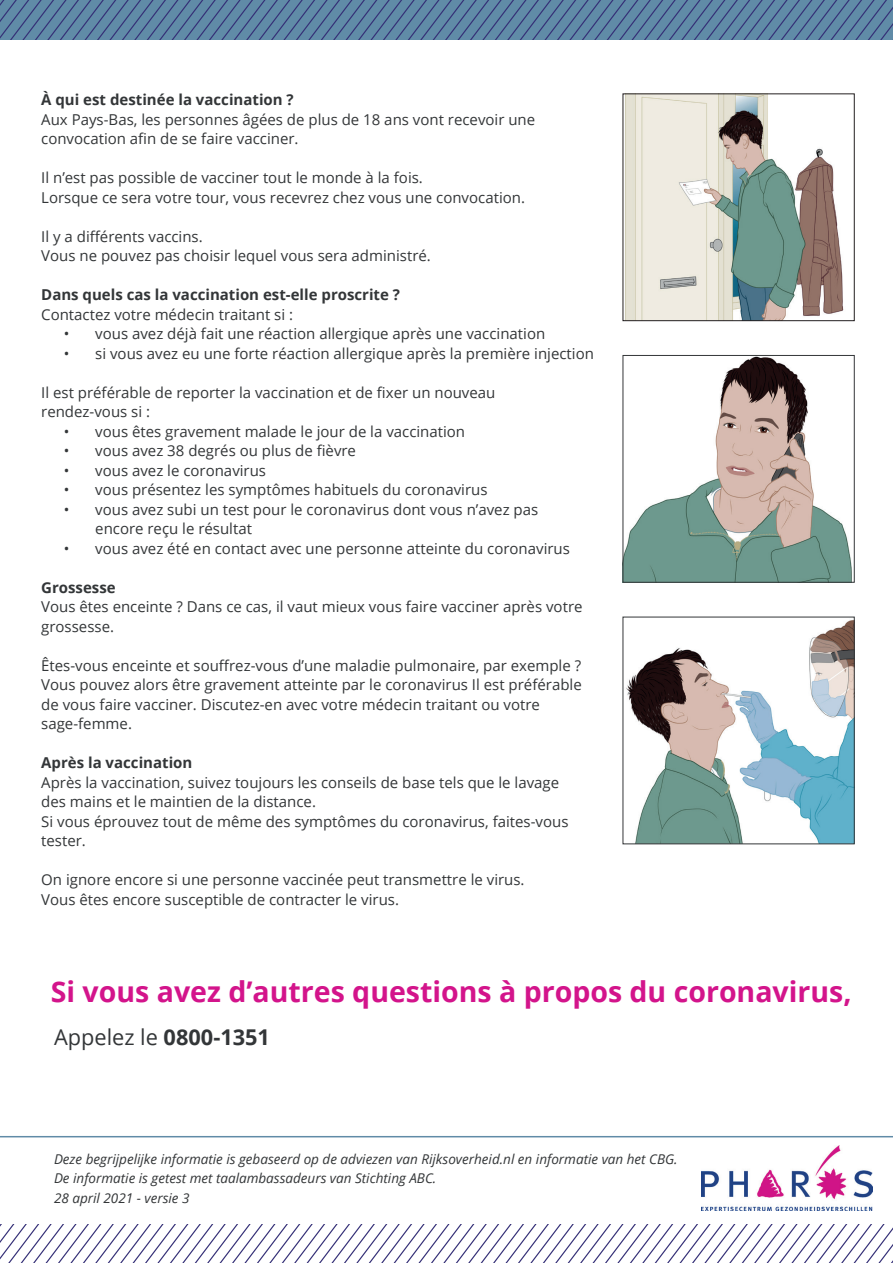
<style>
.page{position:relative;width:893px;height:1263px;background:#fff}
.page>*{position:absolute;margin:0;border:0;box-sizing:border-box;transform-origin:0 0}
.t1{font:700 28.5px "Open Sans";color:#d3148b}
.t2{font:21.75px "Open Sans";color:#333638}
.t3{font:15px/19.5px "Open Sans";color:#333638}
.t4{font:700 15px "Open Sans";color:#333638}
.t5{font:italic 13.5px/19.5px "Open Sans";color:#333638}
.s1{font-weight:700}
</style>
<div class="page">
<svg style="left:0;top:1225px;width:893px;height:38px"></svg>
<hr style="left:0;top:1136px;width:893px;height:1px;background:#608ba7">
<svg style="left:0;top:0;width:893px;height:40px;background:#5a7fa1"></svg>
<img style="left:625px;top:95px;width:219px;height:224px">
<div style="left:623px;top:93px;width:232px;height:228px;border:1px solid #231f20"></div>
<img style="left:625px;top:357px;width:227px;height:224px">
<div style="left:623px;top:355px;width:232px;height:228px;border:1px solid #333638"></div>
<img style="left:626px;top:620px;width:227px;height:222px">
<div style="left:623px;top:617px;width:232px;height:227px;border:1px solid #333638"></div>
<img style="left:701px;top:1146px;width:171px;height:64px">
<p class="t4" style="left:41px;top:89px;width:254px">À qui est destinée la vaccination ?</p>
<p class="t3" style="left:41px;top:109px;width:495px">Aux Pays-Bas, les personnes âgées de plus de 18 ans vont recevoir une convocation afin de se faire vacciner.</p>
<p class="t3" style="left:41px;top:167px;width:485px">Il n’est pas possible de vacciner tout le monde à la fois.<br>Lorsque ce sera votre tour, vous recevrez chez vous une convocation.</p>
<p class="t3" style="left:41px;top:226px;width:391px">Il y a différents vaccins.<br>Vous ne pouvez pas choisir lequel vous sera administré.</p>
<p class="t4" style="left:41px;top:284px;width:360px">Dans quels cas la vaccination est-elle proscrite ?</p>
<p class="t3" style="left:41px;top:304px;width:253px">Contactez votre médecin traitant si :</p>
<p class="t3" style="left:64px;top:323px;width:483px">• vous avez déjà fait une réaction allergique après une vaccination</p>
<p class="t3" style="left:64px;top:343px;width:532px">• si vous avez eu une forte réaction allergique après la première injection</p>
<p class="t3" style="left:41px;top:382px;width:456px">Il est préférable de reporter la vaccination et de fixer un nouveau rendez-vous si :</p>
<p class="t3" style="left:64px;top:421px;width:403px">• vous êtes gravement malade le jour de la vaccination</p>
<p class="t3" style="left:64px;top:440px;width:294px">• vous avez 38 degrés ou plus de fièvre</p>
<p class="t3" style="left:64px;top:460px;width:204px">• vous avez le coronavirus</p>
<p class="t3" style="left:64px;top:479px;width:425px">• vous présentez les symptômes habituels du coronavirus</p>
<p class="t3" style="left:95px;top:499px;width:445px;text-indent:-32px">• vous avez subi un test pour le coronavirus dont vous n’avez pas encore reçu le résultat</p>
<p class="t3" style="left:64px;top:538px;width:508px">• vous avez été en contact avec une personne atteinte du coronavirus</p>
<p class="t4" style="left:41px;top:576px;width:76px">Grossesse</p>
<p class="t3" style="left:41px;top:596px;width:543px">Vous êtes enceinte ? Dans ce cas, il vaut mieux vous faire vacciner après votre grossesse.</p>
<p class="t3" style="left:41px;top:655px;width:542px">Êtes-vous enceinte et souffrez-vous d’une maladie pulmonaire, par exemple ?<br>Vous pouvez alors être gravement atteinte par le coronavirus Il est préférable de vous faire vacciner. Discutez-en avec votre médecin traitant ou votre sage-femme.</p>
<p class="t4" style="left:41px;top:752px;width:153px">Après la vaccination</p>
<p class="t3" style="left:41px;top:772px;width:529px">Après la vaccination, suivez toujours les conseils de base tels que le lavage des mains et le maintien de la distance.<br>Si vous éprouvez tout de même des symptômes du coronavirus, faites-vous tester.</p>
<p class="t3" style="left:41px;top:869px;width:485px">On ignore encore si une personne vaccinée peut transmettre le virus.<br>Vous êtes encore susceptible de contracter le virus.</p>
<h1 class="t1" style="left:51px;top:971px;width:802px">Si vous avez d’autres questions à propos du coronavirus,</h1>
<h2 class="t2" style="left:54px;top:1023px;width:218px">Appelez le <span class="s1">0800-1351</span></h2>
<p class="t5" style="left:54px;top:1149px;width:625px">Deze begrijpelijke informatie is gebaseerd op de adviezen van Rijksoverheid.nl en informatie van het CBG.<br>De informatie is getest met taalambassadeurs van Stichting ABC.<br>28 april 2021 - versie 3</p>
</div>
